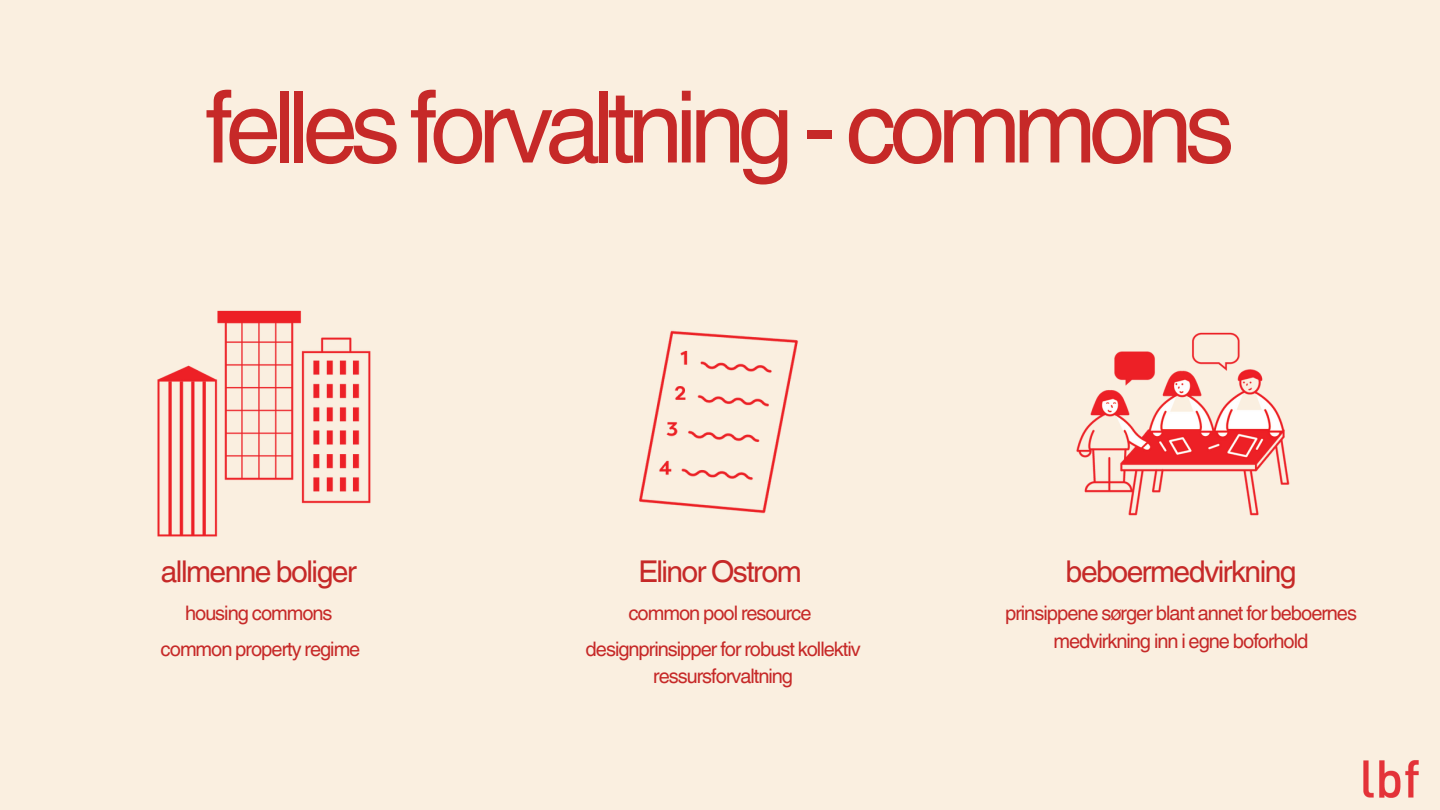
<style>
.page{position:relative;width:1440px;height:810px;background:#faefe0}
.page>*{position:absolute;margin:0;border:0;box-sizing:border-box;transform-origin:0 0}
.t1{font:100px "Helvetica World";letter-spacing:-.075em;color:#c62928}
.t2{font:30px "Helvetica World";letter-spacing:-.05em;color:#c62928}
.t3{font:20px/27.8px "Helvetica World";letter-spacing:-.05em;color:#c62928;text-align:center}
</style>
<div class="page">
<img style="left:1076px;top:332px;width:214px;height:184px">
<img style="left:157px;top:310px;width:214px;height:227px">
<img style="left:639px;top:330px;width:160px;height:184px">
<img style="left:1363px;top:760px;width:56px;height:38px">
<h1 class="t1" style="left:205px;top:68px;width:1031px">felles forvaltning - commons</h1>
<p class="t2" style="left:161px;top:554px;width:197px">allmenne boliger</p>
<h2 class="t3" style="left:185px;top:600px;width:149px">housing commons</h2>
<p class="t2" style="left:638px;top:553px;width:165px">Elinor Ostrom</p>
<p class="t3" style="left:628px;top:600px;width:185px">common pool resource</p>
<p class="t3" style="left:161px;top:635px;width:201px">common property regime</p>
<p class="t3" style="left:586px;top:635px;width:277px">designprinsipper for robust kollektiv ressursforvaltning</p>
<p class="t2" style="left:1066px;top:553px;width:233px">beboermedvirkning</p>
<h2 class="t3" style="left:1005px;top:600px;width:353px">prinsippene sørger blant annet for beboernes medvirkning inn i egne boforhold</h2>
</div>
